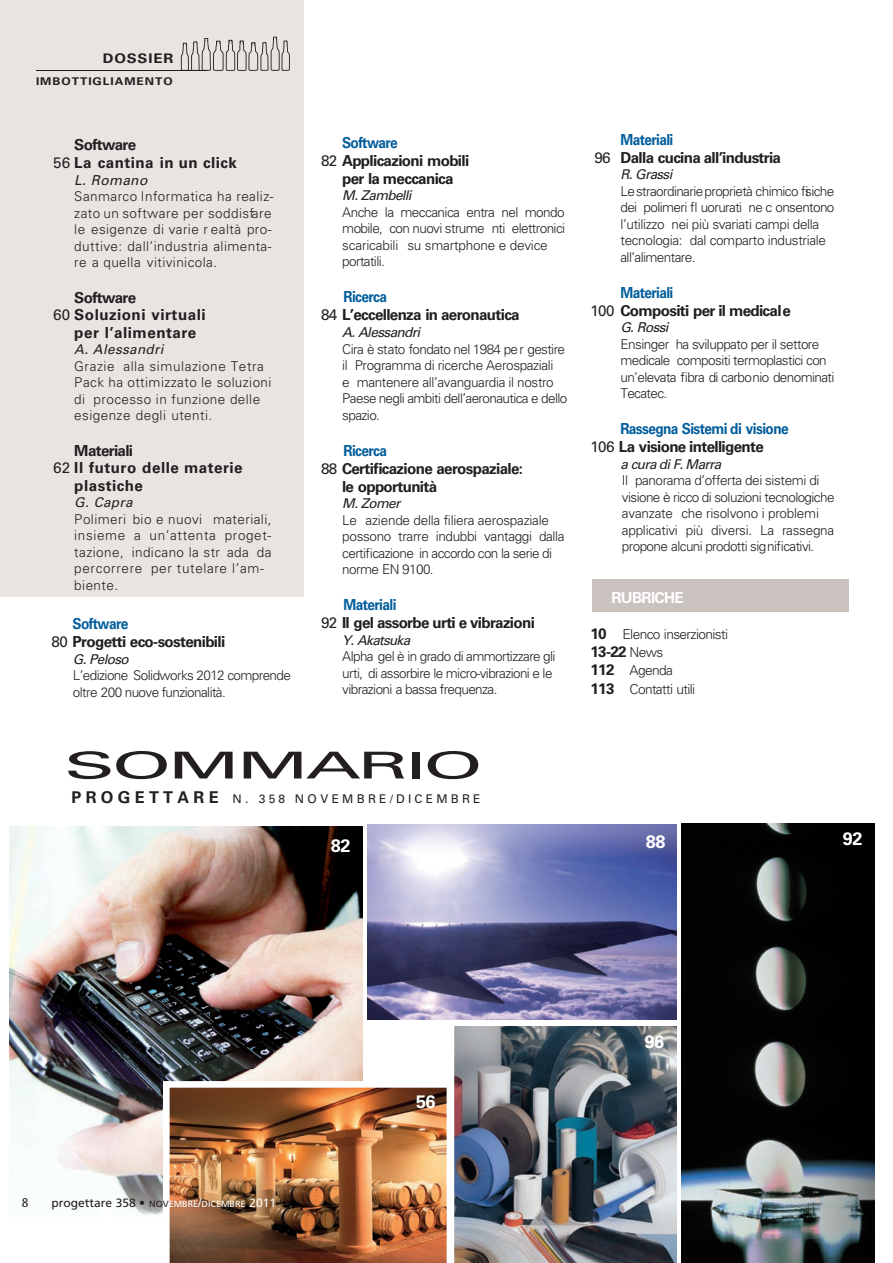
<style>
.page{position:relative;width:893px;height:1263px;background:#fff}
.page>*{position:absolute;margin:0;border:0;box-sizing:border-box;transform-origin:0 0}
.t1{font:37.05px "Univers LT";letter-spacing:-.045em;color:#231f20;scale:2.06 1}
.t2{font:700 18px "Univers LT";letter-spacing:-.025em;color:#fff}
.t3{font:700 15.15px/18px "Univers LT";letter-spacing:-.045em;color:#231f20}
.t4{font:700 15.15px/18px "Univers LT";letter-spacing:.03em;color:#231f20}
.t5{font:700 15.15px/18px "Univers LT";letter-spacing:-.045em;color:#005d9c;scale:.9 1}
.t6{font:700 15.15px "Univers LT";letter-spacing:-.045em;color:#fff}
.t7{font:300 13.65px/19.5px "Univers LT";letter-spacing:-.045em;color:#231f20}
.t8{font:italic 13.65px "Univers LT";letter-spacing:-.05em;color:#231f20}
.t9{font:300 13.5px/16.5px "Univers LT";letter-spacing:-.045em;color:#231f20}
.t10{font:300 13.5px/16.5px "Univers LT";letter-spacing:-.025em;color:#231f20}
.t11{font:300 13.5px/16.5px "Univers LT";letter-spacing:.03em;color:#231f20}
.t12{font:italic 13.5px "Univers LT";letter-spacing:-.05em;color:#231f20}
.t13{font:italic 13.5px "Univers LT";letter-spacing:.025em;color:#231f20}
.t14{font:condensed 13.5px "Myriad";color:#231f20;scale:1.27 1}
.t15{font:700 13.2px "Univers LT";letter-spacing:.055em;color:#231f20;scale:1.13 1}
.t16{font:12px "Frutiger LT";color:#231f20}
.t17{font:12px "Univers LT";letter-spacing:.265em;color:#231f20}
.t18{font:700 10.65px "Univers LT";letter-spacing:.08em;color:#231f20;scale:1.13 1}
.s1{font-weight:400}
.s2{color:#005d9c}
.s3{font-weight:700;font-size:16.2px}
.s4{font-weight:400;color:#231f20}
.s5{color:#231f20}
.s6{font-weight:700;font-size:15.15px}
.s7{font-weight:300;font-size:13.65px}
.s8{font-size:9px}
.s9{font-size:9px;color:#fff}
.s10{color:#fff}
</style>
<div class="page">
<div style="left:592px;top:579px;width:256px;height:33px;background:#cac2bf"></div>
<div style="left:0;top:0;width:304px;height:596px;background:#e8e4e2"></div>
<img style="left:9px;top:826px;width:353px;height:389px">
<img style="left:163px;top:1081px;width:284px;height:182px">
<hr style="left:36px;top:70px;width:171px;height:1px;background:#231f20">
<svg style="left:181px;top:37px;width:109px;height:34px"></svg>
<img style="left:368px;top:825px;width:308px;height:195px">
<img style="left:681px;top:823px;width:194px;height:440px">
<img style="left:454px;top:1026px;width:223px;height:237px">
<p class="t15" style="left:103px;top:50px;width:64px">DOSSIER</p>
<p class="t18" style="left:36px;top:75px;width:122px">IMBOTTIGLIAMENTO</p>
<p class="t4" style="left:53px;top:136px;width:185px;text-indent:21px">Software<br><span class="s1">56</span> La cantina in un click</p>
<p class="t8" style="left:74px;top:172px;width:74px">L. Romano</p>
<p class="t11" style="left:74px;top:188px;width:201px">Sanmarco Informatica ha realiz&shy;zato un software per soddisfare le esigenze di varie r ealtà pro&shy;duttive: dall’industria alimenta&shy;re a quella vitivinicola.</p>
<p class="t3" style="left:74px;top:289px;width:63px">Software</p>
<p class="t4" style="left:53px;top:305px;width:154px"><span class="s1">60</span> Soluzioni virtuali</p>
<p class="t4" style="left:74px;top:323px;width:123px">per l’alimentare</p>
<p class="t13" style="left:74px;top:341px;width:91px">A. Alessandri</p>
<p class="t11" style="left:74px;top:358px;width:199px">Grazie alla simulazione Tetra<br>Pack ha ottimizzato le soluzioni di processo in funzione delle esigenze degli utenti.</p>
<p class="t3" style="left:74px;top:442px;width:60px">Materiali</p>
<p class="t4" style="left:53px;top:459px;width:191px"><span class="s1">62</span> Il futuro delle materie</p>
<p class="t4" style="left:74px;top:477px;width:70px">plastiche</p>
<p class="t12" style="left:74px;top:495px;width:60px">G. Capra</p>
<p class="t11" style="left:74px;top:511px;width:199px">Polimeri bio e nuovi materiali, insieme a un’attenta proget&shy;tazione, indicano la str ada da percorrere per tutelare l’am&shy;biente.</p>
<p class="t3" style="left:52px;top:615px;width:175px;text-indent:21px"><span class="s2">Software<br></span><span class="s1">80</span> Progetti eco-sostenibili</p>
<p class="t12" style="left:73px;top:651px;width:57px">G. Peloso</p>
<p class="t9" style="left:73px;top:667px;width:219px">L’edizione Solidworks 2012 comprende oltre 200 nuove funzionalità.</p>
<p class="t5" style="left:342px;top:134px;width:63px">Software</p>
<p class="t3" style="left:321px;top:152px;width:150px"><span class="s1">82</span> Applicazioni mobili</p>
<p class="t3" style="left:342px;top:170px;width:113px">per la meccanica</p>
<p class="t12" style="left:342px;top:188px;width:71px">M. Zambelli</p>
<p class="t10" style="left:342px;top:204px;width:224px">Anche la meccanica entra nel mondo mobile, con nuovi strume nti elettronici scaricabili su smartphone e device portatili.</p>
<p class="t3" style="left:321px;top:288px;width:200px;text-indent:22px"><span class="s2">Ricerca<br></span><span class="s1">84</span> L’eccellenza in aeronautica</p>
<p class="t8" style="left:342px;top:324px;width:80px">A. Alessandri</p>
<p class="t9" style="left:342px;top:341px;width:227px">Cira è stato fondato nel 1984 per gestire il Programma di ricerche Aerospaziali<br>e mantenere all’avanguardia il nostro Paese negli ambiti dell’aeronautica e dello spazio.</p>
<p class="t5" style="left:343px;top:441px;width:50px">Ricerca</p>
<p class="t3" style="left:321px;top:459px;width:203px"><span class="s1">88</span> Certificazione aerospaziale:</p>
<p class="t3" style="left:342px;top:477px;width:97px">le opportunità</p>
<p class="t12" style="left:342px;top:495px;width:59px">M. Zomer</p>
<p class="t10" style="left:342px;top:512px;width:224px">Le aziende della filiera aerospaziale possono trarre indubbi vantaggi dalla certificazione in accordo con la serie di norme EN 9100.</p>
<p class="t3" style="left:321px;top:596px;width:215px;text-indent:22px"><span class="s2">Materiali<br></span><span class="s1">92</span> Il gel assorbe urti e vibrazioni</p>
<p class="t12" style="left:342px;top:632px;width:69px">Y. Akatsuka</p>
<p class="t9" style="left:342px;top:648px;width:215px">Alpha gel è in grado di ammortizzare gli urti, di assorbire le micro-vibrazioni e le vibrazioni a bassa frequenza.</p>
<h1 class="t1" style="left:64px;top:743px;width:205px">SOMMARIO</h1>
<p class="t17" style="left:71px;top:792px;width:410px"><span class="s3">PROGETTARE</span> N. 358 NOVEMBRE/DICEMBRE</p>
<h2 class="t2" style="left:331px;top:835px;width:21px">82</h2>
<p class="t3" style="left:594px;top:131px;width:188px;text-indent:26px"><span class="s2">Materiali<br></span><span class="s1">96</span> Dalla cucina all’industria</p>
<p class="t12" style="left:620px;top:167px;width:53px">R. Grassi</p>
<p class="t9" style="left:620px;top:183px;width:215px">Le straordinarie proprietà chimico fisiche dei polimeri fl uorurati ne c onsentono l’utilizzo nei più svariati campi della tecnologia: dal comparto industriale all’alimentare.</p>
<p class="t3" style="left:590px;top:284px;width:202px;text-indent:30px"><span class="s2">Materiali<br></span><span class="s1">100</span> Compositi per il medicale</p>
<p class="t12" style="left:620px;top:320px;width:50px">G. Rossi</p>
<p class="t9" style="left:620px;top:336px;width:215px">Ensinger ha sviluppato per il settore medicale compositi termoplastici con un’elevata fibra di carbonio denominati<br>Tecatec.</p>
<p class="t5" style="left:590px;top:420px;width:222px;text-indent:30px">Rassegna Sistemi di visione<br><span class="s4">106</span> <span class="s5">La visione intelligente</span></p>
<p class="t12" style="left:620px;top:456px;width:102px">a cura di F. Marra</p>
<p class="t10" style="left:622px;top:472px;width:214px">Il panorama d’offerta dei sistemi di visione è ricco di soluzioni tecnologiche avanzate che risolvono i problemi applicativi più diversi. La rassegna propone alcuni prodotti significativi.</p>
<p class="t6" style="left:611px;top:589px;width:74px">RUBRICHE</p>
<p class="t7" style="left:590px;top:624px;width:139px"><span class="s6">10</span> Elenco inserzionisti</p>
<p class="t3" style="left:590px;top:643px;width:74px">13-22 <span class="s7">News</span></p>
<p class="t7" style="left:590px;top:660px;width:106px"><span class="s6">112</span> Agenda<br><span class="s6">113</span> Contatti utili</p>
<h2 class="t2" style="left:645px;top:831px;width:21px">88</h2>
<h2 class="t2" style="left:842px;top:828px;width:21px">92</h2>
<p class="t14" style="left:22px;top:1196px;width:7px">8</p>
<p class="t16" style="left:51px;top:1196px;width:226px">progettare 358 • <span class="s8">NOV</span><span class="s9">EMBRE</span><span class="s10">/</span><span class="s9">DICEMBRE</span> <span class="s10">2011</span></p>
<h2 class="t2" style="left:416px;top:1091px;width:21px">56</h2>
<h2 class="t2" style="left:644px;top:1031px;width:21px">96</h2>
</div>
